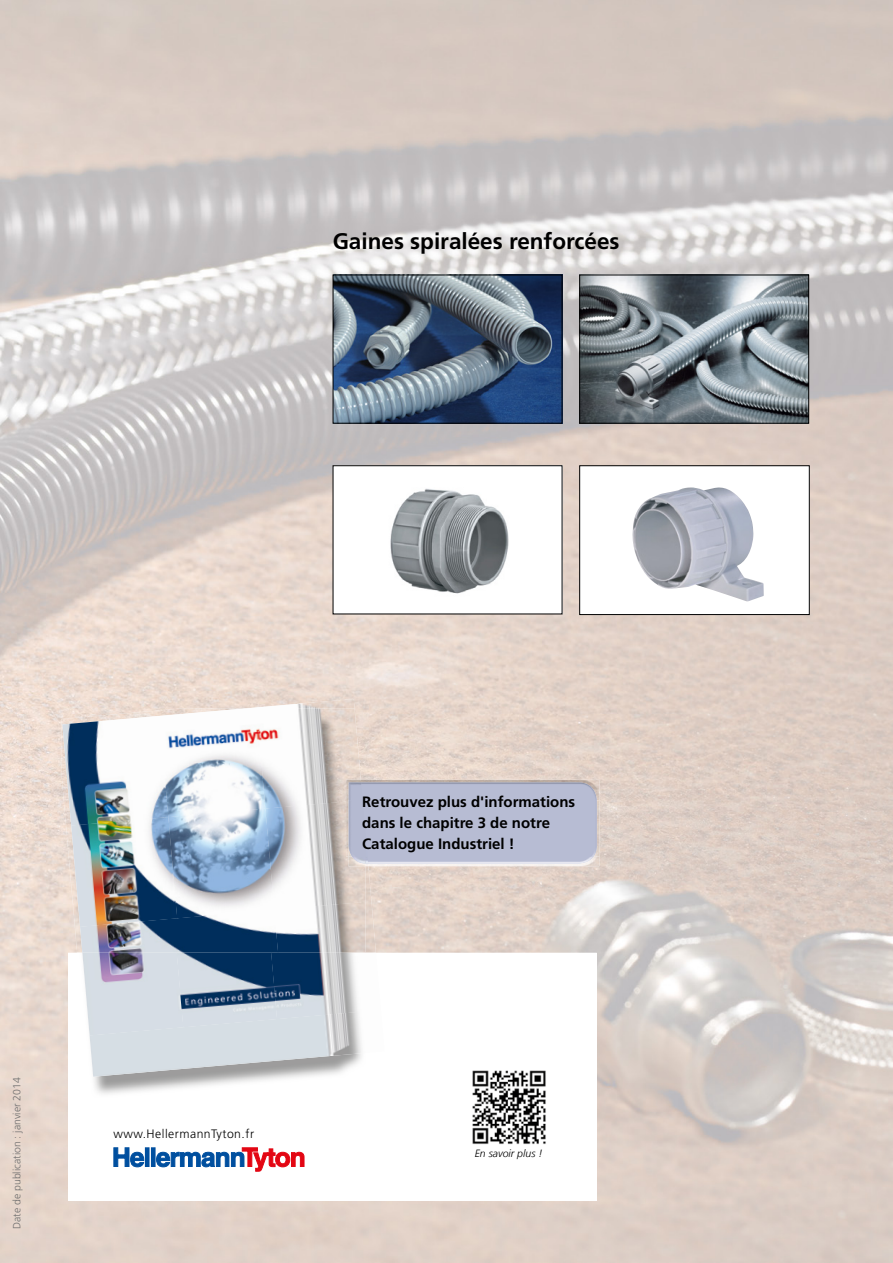
<style>
.page{position:relative;width:893px;height:1263px;background:#fff}
.page>*{position:absolute;margin:0;border:0;box-sizing:border-box;transform-origin:0 0}
.t1{font:700 22.5px "Frutiger LT";color:#000}
.t2{font:700 15px/21px "Frutiger LT";color:#000}
.t3{font:300 12.15px "Frutiger LT";letter-spacing:.04em;color:#000}
.t4{font:300 10.5px "Frutiger LT";color:#706f6f}
.t5{font:italic 300 10.5px "Frutiger LT";color:#000}
</style>
<div class="page">
<img style="left:0;top:0;width:893px;height:1263px">
<div style="left:68px;top:953px;width:529px;height:247px;background:#fff"></div>
<div style="left:145px;top:1147px;width:4px;height:20px;border:1px solid #004f9f"></div>
<div style="left:151px;top:1147px;width:4px;height:20px;border:1px solid #004f9f"></div>
<svg style="left:113px;top:1147px;width:31px;height:20px"></svg>
<svg style="left:156px;top:1147px;width:148px;height:25px"></svg>
<img style="left:335px;top:277px;width:225px;height:144px">
<div style="left:333px;top:275px;width:229px;height:148px;border:1px solid #000"></div>
<img style="left:581px;top:277px;width:226px;height:144px">
<div style="left:579px;top:275px;width:230px;height:148px;border:1px solid #000"></div>
<img style="left:335px;top:467px;width:225px;height:145px">
<div style="left:333px;top:465px;width:229px;height:149px;border:1px solid #000"></div>
<img style="left:361px;top:780px;width:239px;height:20px">
<img style="left:597px;top:800px;width:3px;height:56px">
<div style="left:580px;top:466px;width:229px;height:148px;background:#fff"></div>
<img style="left:632px;top:487px;width:132px;height:114px">
<div style="left:579px;top:465px;width:231px;height:150px;border:1px solid #000"></div>
<img style="left:62px;top:708px;width:97px;height:245px">
<img style="left:89px;top:1035px;width:273px;height:59px">
<img style="left:247px;top:699px;width:108px;height:9px">
<img style="left:366px;top:866px;width:10px;height:87px">
<svg style="left:363px;top:782px;width:234px;height:84px;background:#b9bdd3"></svg>
<img style="left:62px;top:716px;width:97px;height:110px">
<img style="left:159px;top:708px;width:98px;height:109px">
<img style="left:257px;top:708px;width:104px;height:100px">
<img style="left:71px;top:817px;width:97px;height:110px">
<img style="left:168px;top:808px;width:97px;height:102px">
<img style="left:265px;top:801px;width:101px;height:109px">
<img style="left:80px;top:910px;width:194px;height:43px">
<img style="left:274px;top:902px;width:92px;height:51px">
<img style="left:82px;top:953px;width:95px;height:82px">
<img style="left:177px;top:953px;width:94px;height:62px">
<img style="left:271px;top:953px;width:87px;height:62px">
<img style="left:90px;top:1015px;width:238px;height:62px">
<img style="left:324px;top:1011px;width:38px;height:45px">
<img style="left:348px;top:800px;width:18px;height:66px">
<img style="left:349px;top:782px;width:14px;height:18px">
<img style="left:348px;top:800px;width:4px;height:56px">
<img style="left:472px;top:1070px;width:74px;height:75px">
<h1 class="t1" style="left:333px;top:228px;width:288px">Gaines spiralées renforcées</h1>
<p class="t4" style="left:11px;top:1229px;width:153px;rotate:-90deg">Date de publication : janvier 2014</p>
<p class="t3" style="left:113px;top:1127px;width:142px">www.HellermannTyton.fr</p>
<p class="t2" style="left:362px;top:791px;width:215px">Retrouvez plus d'informations dans le chapitre 3 de notre<br>Catalogue Industriel !</p>
<p class="t5" style="left:475px;top:1148px;width:69px">En savoir plus !</p>
</div>
